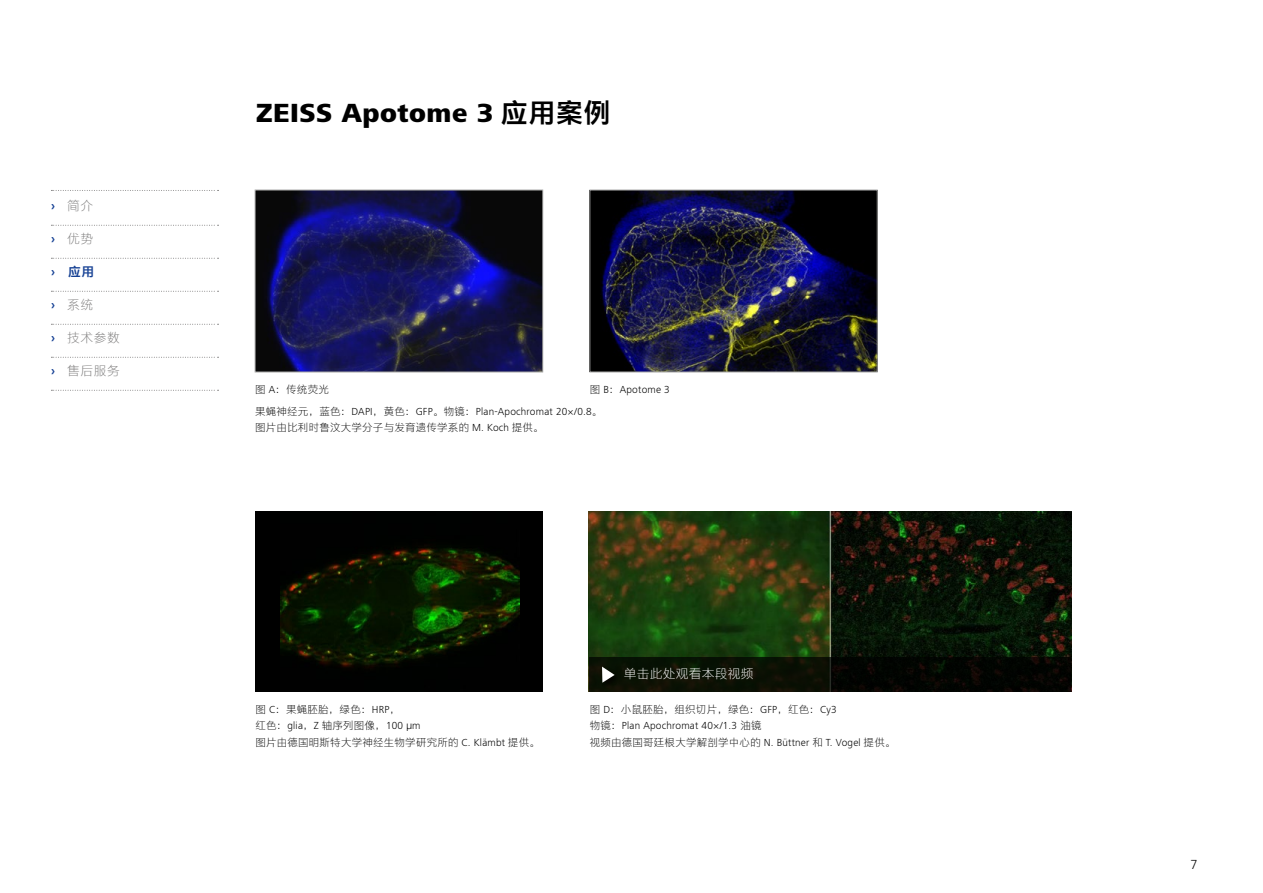
<style>
.page{position:relative;width:1263px;height:893px;background:#fff}
.page>*{position:absolute;margin:0;border:0;box-sizing:border-box;transform-origin:0 0}
.t1{font:800 27px "ZEISS Frutiger Next W1 G";letter-spacing:.02em;color:#000}
.t2{font:300 13.5px "ZEISS Frutiger Next W1 G";color:#000}
.t3{font:12.75px "M Ying Hei PRC W3";letter-spacing:.04em;color:#7c7b7b}
.t4{font:12.75px "M Ying Hei PRC W3";letter-spacing:.02em;color:#fff}
.t5{font:12.75px "M Ying Hei PRC W7";color:#164194}
.t6{font:10.5px/16.5px "M Ying Hei PRC W3";letter-spacing:.02em;color:#000}
.t7{font:300 10.5px "ZEISS Frutiger Next W1 G";letter-spacing:.02em;color:#000}
.s1{font-family:"ZEISS Frutiger Next W1 G";font-weight:700;color:#164194}
.s2{font-family:"ZEISS Frutiger Next W1 G";font-weight:700}
.s3{font-family:"M Ying Hei PRC W7";font-weight:400}
.s4{font-family:"ZEISS Frutiger Next W1 G";font-weight:300}
.s5{font-family:"M Ying Hei PRC W3";font-weight:400}
</style>
<div class="page">
<img style="left:589px;top:511px;width:482px;height:181px">
<div style="left:255px;top:511px;width:288px;height:181px;background:#000"></div>
<img style="left:280px;top:545px;width:239px;height:123px">
<img style="left:257px;top:192px;width:284px;height:178px">
<div style="left:255px;top:190px;width:288px;height:182px;border:1px solid #9d9d9c"></div>
<img style="left:592px;top:192px;width:283px;height:178px">
<svg style="left:590px;top:658px;width:481px;height:34px;fill:#070c03"></svg>
<div style="left:601px;top:666px;width:20px;height:23px;background:#080f02"></div>
<svg style="left:602px;top:667px;width:13px;height:16px"></svg>
<svg style="left:51px;top:190px;width:168px;height:1px"></svg>
<svg style="left:51px;top:225px;width:168px;height:1px"></svg>
<svg style="left:51px;top:258px;width:168px;height:1px"></svg>
<svg style="left:51px;top:291px;width:168px;height:1px"></svg>
<svg style="left:51px;top:324px;width:168px;height:1px"></svg>
<svg style="left:51px;top:357px;width:168px;height:1px"></svg>
<svg style="left:51px;top:390px;width:168px;height:1px"></svg>
<p class="t3" style="left:51px;top:198px;width:44px"><span class="s1">›</span> 简介</p>
<p class="t3" style="left:51px;top:231px;width:44px"><span class="s1">›</span> 优势</p>
<p class="t5" style="left:51px;top:264px;width:45px"><span class="s2">›</span> 应用</p>
<p class="t3" style="left:51px;top:297px;width:44px"><span class="s1">›</span> 系统</p>
<p class="t3" style="left:51px;top:330px;width:70px"><span class="s1">›</span> 技术参数</p>
<p class="t3" style="left:51px;top:363px;width:70px"><span class="s1">›</span> 售后服务</p>
<h1 class="t1" style="left:256px;top:93px;width:356px">ZEISS Apotome 3 <span class="s3">应用案例</span></h1>
<p class="t6" style="left:255px;top:381px;width:75px">图 <span class="s4">A</span>：传统荧光</p>
<p class="t7" style="left:255px;top:404px;width:349px"><span class="s5">果蝇神经元，蓝色：</span>DAPI<span class="s5">，黄色：</span>GFP<span class="s5">。物镜：</span>Plan-Apochromat 20<span class="s5">×</span>/0.8<span class="s5">。</span></p>
<p class="t6" style="left:255px;top:419px;width:290px">图片由比利时鲁汶大学分子与发育遗传学系的 <span class="s4">M. Koch</span> 提供。</p>
<p class="t7" style="left:590px;top:383px;width:82px"><span class="s5">图</span> B<span class="s5">：</span>Apotome 3</p>
<p class="t4" style="left:624px;top:666px;width:131px">单击此处观看本段视频</p>
<p class="t6" style="left:255px;top:701px;width:286px">图 <span class="s4">C</span>：果蝇胚胎，绿色：<span class="s4">HRP</span>，<br>红色：<span class="s4">glia</span>，<span class="s4">Z</span> 轴序列图像，<span class="s4">100</span> µ<span class="s4">m<br></span>图片由德国明斯特大学神经生物学研究所的 <span class="s4">C. Klämbt</span> 提供。</p>
<p class="t6" style="left:590px;top:701px;width:249px">图 <span class="s4">D</span>：小鼠胚胎，组织切片，绿色：<span class="s4">GFP</span>，红色：<span class="s4">Cy3</span></p>
<p class="t7" style="left:590px;top:719px;width:173px"><span class="s5">物镜：</span>Plan Apochromat 40<span class="s5">×</span>/1.3 <span class="s5">油镜</span></p>
<p class="t6" style="left:590px;top:734px;width:307px">视频由德国哥廷根大学解剖学中心的 <span class="s4">N. Büttner</span> 和 <span class="s4">T. Vogel</span> 提供。</p>
<p class="t2" style="left:1190px;top:855px;width:9px">7</p>
</div>
